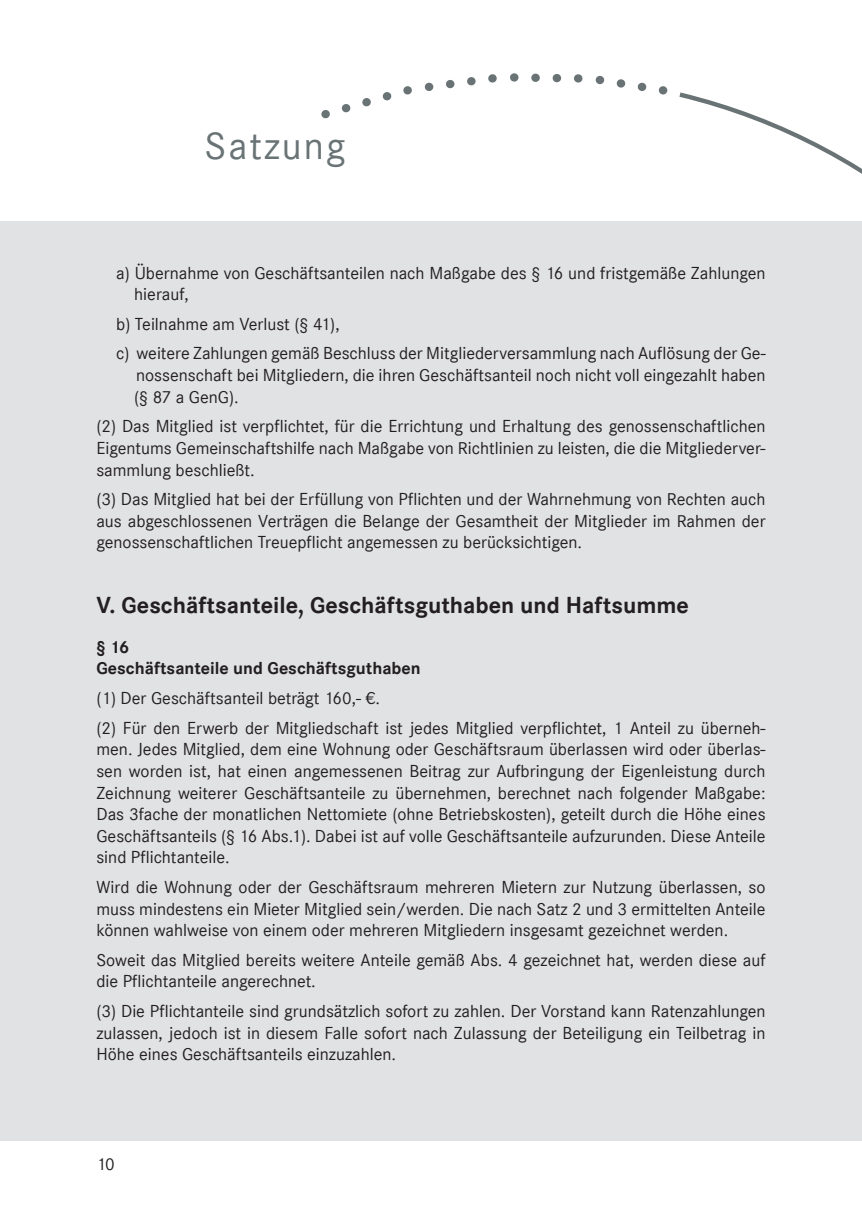
<style>
.page{position:relative;width:862px;height:1214px;background:#fff}
.page>*{position:absolute;margin:0;border:0;box-sizing:border-box;transform-origin:0 0}
.t1{font:40px "Corporate S";letter-spacing:.05em;color:#697375}
.t2{font:700 24px "Corporate S";color:#231f20}
.t3{font:18px/21.6px "Corporate S";color:#231f20}
.t4{font:700 18px/21.6px "Corporate S";color:#231f20}
</style>
<div class="page">
<div style="left:0;top:221px;width:862px;height:919px;background:#e1e2e4"></div>
<svg style="left:321px;top:110px;width:9px;height:8px"></svg>
<svg style="left:342px;top:104px;width:8px;height:8px"></svg>
<svg style="left:362px;top:98px;width:9px;height:8px"></svg>
<svg style="left:383px;top:92px;width:8px;height:8px"></svg>
<svg style="left:403px;top:86px;width:9px;height:8px"></svg>
<svg style="left:425px;top:83px;width:8px;height:8px"></svg>
<svg style="left:446px;top:80px;width:8px;height:8px"></svg>
<svg style="left:467px;top:77px;width:8px;height:8px"></svg>
<svg style="left:488px;top:74px;width:9px;height:9px"></svg>
<svg style="left:510px;top:73px;width:8px;height:9px"></svg>
<svg style="left:531px;top:74px;width:9px;height:8px"></svg>
<svg style="left:552px;top:74px;width:9px;height:8px"></svg>
<svg style="left:574px;top:74px;width:8px;height:9px"></svg>
<svg style="left:596px;top:76px;width:8px;height:8px"></svg>
<svg style="left:617px;top:79px;width:8px;height:9px"></svg>
<svg style="left:638px;top:83px;width:8px;height:8px"></svg>
<svg style="left:659px;top:86px;width:8px;height:8px"></svg>
<svg style="left:679px;top:92px;width:183px;height:82px"></svg>
<h1 class="t1" style="left:205px;top:123px;width:142px">Satzung</h1>
<p class="t3" style="left:134px;top:262px;width:633px;text-indent:-18px">a) Übernahme von Geschäftsanteilen nach Maßgabe des § 16 und fristgemäße Zahlungen hierauf,</p>
<p class="t3" style="left:116px;top:309px;width:651px;line-height:29.6px">b) Teilnahme am Verlust (§ 41),<br>c) weitere Zahlungen gemäß Beschluss der Mitgliederversammlung nach Auflösung der Ge-</p>
<p class="t3" style="left:134px;top:364px;width:633px">nossenschaft bei Mitgliedern, die ihren Geschäftsanteil noch nicht voll eingezahlt haben (§ 87 a GenG).</p>
<p class="t3" style="left:96px;top:415px;width:670px;text-align:justify">(2) Das Mitglied ist verpflichtet, für die Errichtung und Erhaltung des genossenschaftlichen Eigentums Gemeinschaftshilfe nach Maßgabe von Richtlinien zu leisten, die die Mitgliederver&shy;sammlung beschließt.</p>
<p class="t3" style="left:96px;top:488px;width:670px;text-align:justify">(3) Das Mitglied hat bei der Erfüllung von Pflichten und der Wahrnehmung von Rechten auch aus abgeschlossenen Verträgen die Belange der Gesamtheit der Mitglieder im Rahmen der genossenschaftlichen Treuepflicht angemessen zu berücksichtigen.</p>
<h2 class="t2" style="left:96px;top:591px;width:594px">V. Geschäftsanteile, Geschäftsguthaben und Haftsumme</h2>
<p class="t4" style="left:96px;top:636px;width:326px">§ 16<br>Geschäftsanteile und Geschäftsguthaben</p>
<p class="t3" style="left:96px;top:683px;width:670px;line-height:29.6px">(1) Der Geschäftsanteil beträgt 160,- €.<br>(2) Für den Erwerb der Mitgliedschaft ist jedes Mitglied verpflichtet, 1 Anteil zu überneh-</p>
<p class="t3" style="left:96px;top:738px;width:671px;text-align:justify">men. Jedes Mitglied, dem eine Wohnung oder Geschäftsraum überlassen wird oder überlas&shy;sen worden ist, hat einen angemessenen Beitrag zur Aufbringung der Eigenleistung durch Zeichnung weiterer Geschäftsanteile zu übernehmen, berechnet nach folgender Maßgabe:<br>Das 3fache der monatlichen Nettomiete (ohne Betriebskosten), geteilt durch die Höhe eines Geschäftsanteils (§ 16 Abs.1). Dabei ist auf volle Geschäftsanteile aufzurunden. Diese Anteile sind Pflichtanteile.</p>
<p class="t3" style="left:96px;top:876px;width:671px;text-align:justify">Wird die Wohnung oder der Geschäftsraum mehreren Mietern zur Nutzung überlassen, so muss mindestens ein Mieter Mitglied sein/werden. Die nach Satz 2 und 3 ermittelten Anteile können wahlweise von einem oder mehreren Mitgliedern insgesamt gezeichnet werden.</p>
<p class="t3" style="left:96px;top:949px;width:670px">Soweit das Mitglied bereits weitere Anteile gemäß Abs. 4 gezeichnet hat, werden diese auf die Pflichtanteile angerechnet.</p>
<p class="t3" style="left:96px;top:1000px;width:671px;text-align:justify">(3) Die Pflichtanteile sind grundsätzlich sofort zu zahlen. Der Vorstand kann Ratenzahlungen zulassen, jedoch ist in diesem Falle sofort nach Zulassung der Beteiligung ein Teilbetrag in Höhe eines Geschäftsanteils einzuzahlen.</p>
<p class="t3" style="left:96px;top:1152px;width:20px">10</p>
</div>
